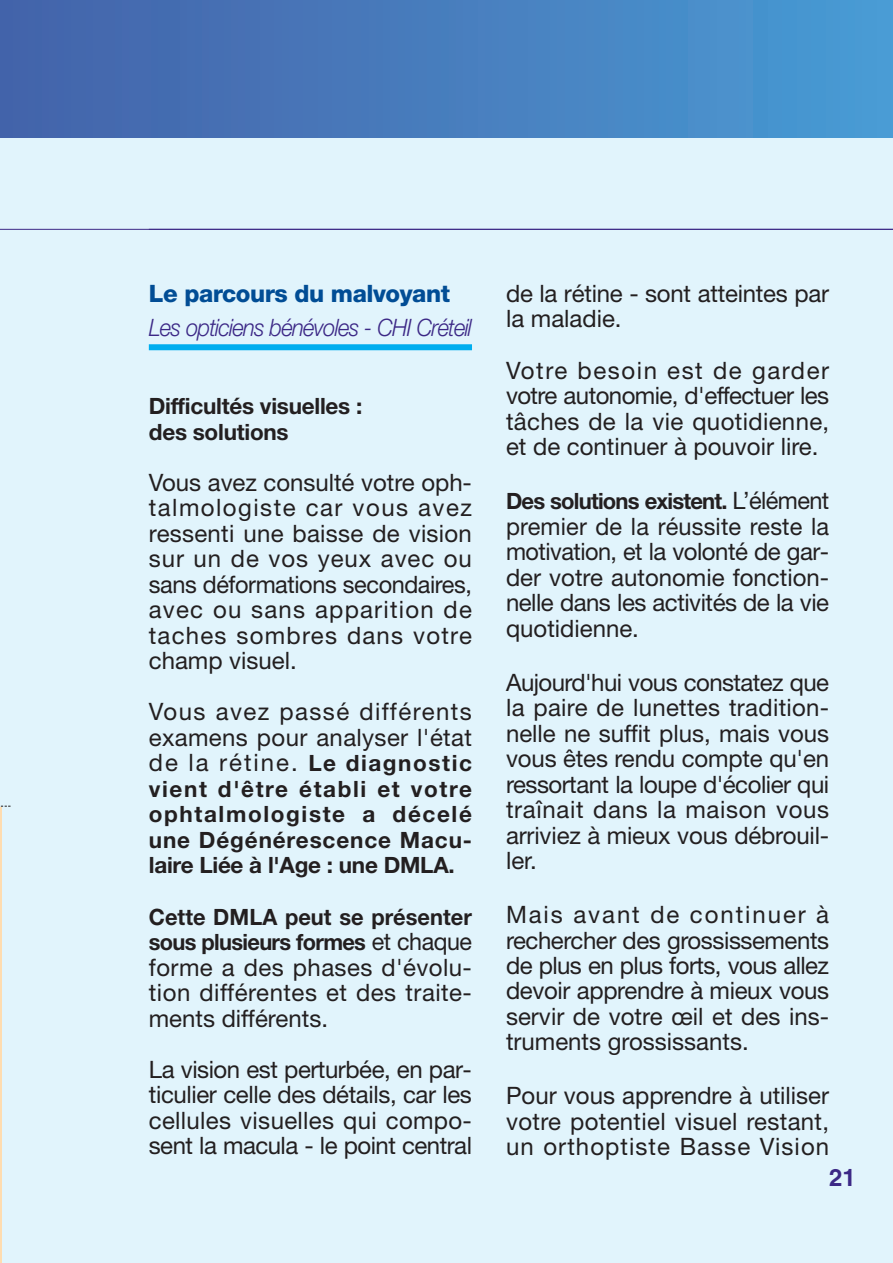
<style>
.page{position:relative;width:893px;height:1263px;background:#fff}
.page>*{position:absolute;margin:0;border:0;box-sizing:border-box;transform-origin:0 0}
.t1{font:24px/25.5px "Helvetica Neue";color:#231f20;text-align:justify}
.t2{font:italic 300 24px "Helvetica Neue";letter-spacing:-.035em;color:#3c2886;scale:.92 1}
.t3{font:800 24px "Helvetica Neue";letter-spacing:-.02em;color:#014d95}
.t4{font:700 24px "Helvetica";color:#3c2886}
.t5{font:700 22.5px/25.5px "Helvetica Neue";letter-spacing:-.01em;color:#231f20}
.t6{font:700 22.5px "Helvetica Neue";letter-spacing:-.035em;color:#231f20}
.s1{font-weight:400;font-size:24px}
</style>
<div class="page">
<div style="left:0;top:135px;width:893px;height:1128px;background:#e1f4fc"></div>
<hr style="left:0;top:807px;width:1px;height:456px;background:#fedcb0">
<div style="left:0;top:0;width:893px;height:138px;background:linear-gradient(to right,#4561a9,#4a9bd4)"></div>
<hr style="left:0;top:229px;width:893px;height:1px;background:#3c2886">
<div style="left:149px;top:344px;width:323px;height:6px;background:#00aeef"></div>
<p class="t3" style="left:149px;top:285px;width:303px">Le parcours du malvoyant</p>
<p class="t2" style="left:149px;top:319px;width:353px">Les opticiens bénévoles - CHI Créteil</p>
<p class="t5" style="left:149px;top:396px;width:215px">Difficultés visuelles : des solutions</p>
<p class="t1" style="left:149px;top:472px;width:325px">Vous avez consulté votre oph&shy;talmologiste car vous avez ressenti une baisse de vision sur un de vos yeux avec ou sans déformations secondaires, avec ou sans apparition de taches sombres dans votre champ visuel.</p>
<p class="t1" style="left:149px;top:701px;width:325px">Vous avez passé différents examens pour analyser l'état</p>
<p class="t5" style="left:149px;top:753px;width:325px;text-align:justify"><span class="s1">de la rétine.</span> Le diagnostic vient d'être établi et votre ophtalmologiste a décelé une Dégénérescence Macu&shy;laire Liée à l'Age : une DMLA.</p>
<p class="t5" style="left:149px;top:906px;width:325px">Cette DMLA peut se présenter sous plusieurs formes <span class="s1">et chaque</span></p>
<p class="t1" style="left:149px;top:956px;width:325px">forme a des phases d'évolu&shy;tion différentes et des traite&shy;ments différents.</p>
<p class="t1" style="left:149px;top:1058px;width:325px">La vision est perturbée, en par&shy;ticulier celle des détails, car les cellules visuelles qui compo&shy;sent la macula - le point central</p>
<p class="t1" style="left:506px;top:283px;width:325px">de la rétine - sont atteintes par la maladie.</p>
<p class="t1" style="left:506px;top:360px;width:325px">Votre besoin est de garder votre autonomie, d'effectuer les tâches de la vie quotidienne, et de continuer à pouvoir lire.</p>
<p class="t6" style="left:506px;top:493px;width:325px">Des solutions existent. <span class="s1">L’élément</span></p>
<p class="t1" style="left:506px;top:516px;width:325px">premier de la réussite reste la motivation, et la volonté de gar&shy;der votre autonomie fonction&shy;nelle dans les activités de la vie quotidienne.</p>
<p class="t1" style="left:506px;top:672px;width:325px">Aujourd'hui vous constatez que la paire de lunettes tradition&shy;nelle ne suffit plus, mais vous vous êtes rendu compte qu'en ressortant la loupe d'écolier qui traînait dans la maison vous arriviez à mieux vous débrouil&shy;ler.</p>
<p class="t1" style="left:506px;top:904px;width:325px">Mais avant de continuer à rechercher des grossissements de plus en plus forts, vous allez devoir apprendre à mieux vous servir de votre œil et des ins&shy;truments grossissants.</p>
<p class="t1" style="left:506px;top:1085px;width:325px">Pour vous apprendre à utiliser votre potentiel visuel restant, un orthoptiste Basse Vision</p>
<p class="t4" style="left:829px;top:1169px;width:28px">21</p>
</div>
